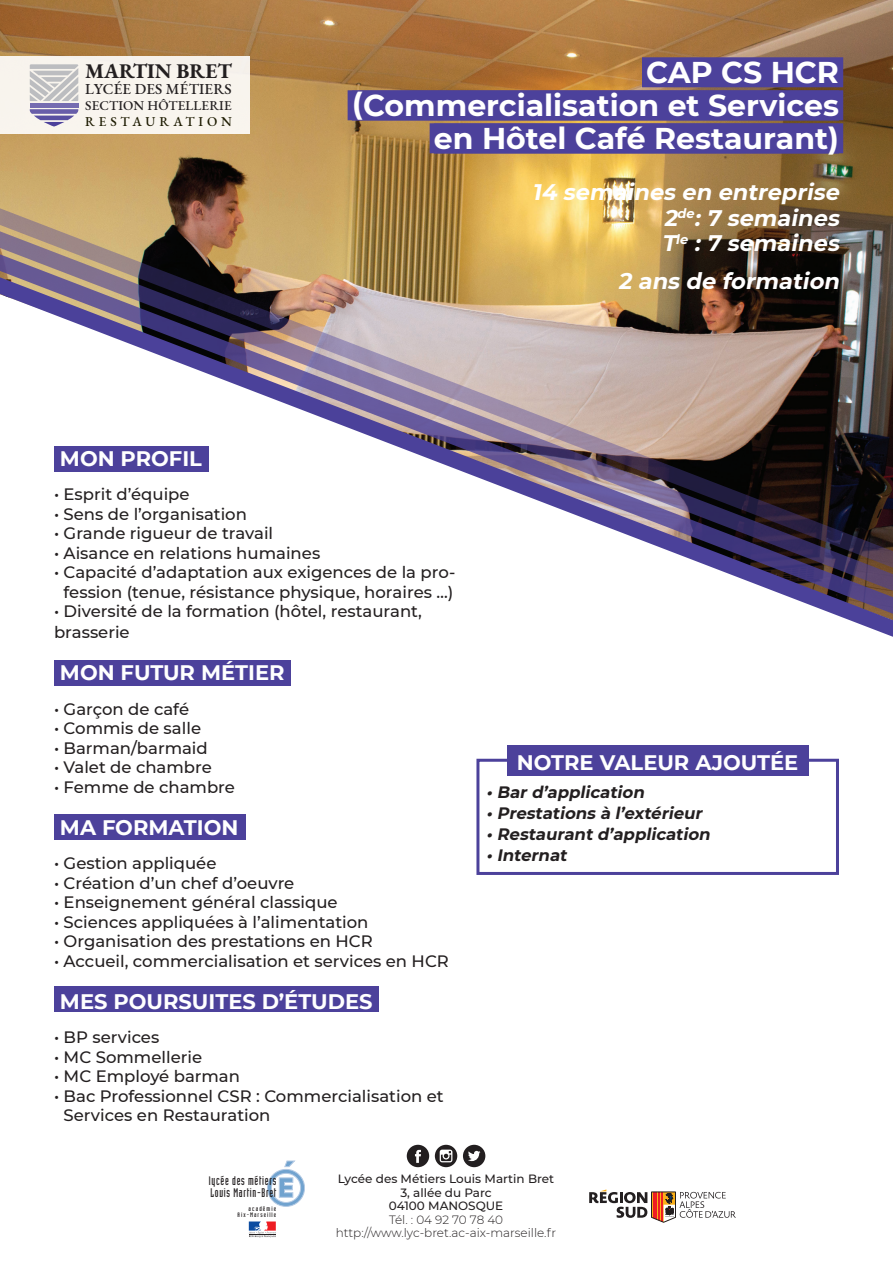
<style>
.page{position:relative;width:893px;height:1263px;background:#fff}
.page>*{position:absolute;margin:0;border:0;box-sizing:border-box;transform-origin:0 0}
.montserrat_txt{font:700 30px "Montserrat";color:#fff}
.montserrat_txt-2{font:italic 700 22.5px "Montserrat";color:#fff}
.montserrat_txt-3{font:700 21px "Montserrat";color:#fff}
.t1{font:700 20.85px "EB Garamond";color:#231f20}
.montserrat_txt-4{font:500 16.5px/19.5px "Montserrat";color:#231f20}
.montserrat_txt-5{font:italic 700 16.5px "Montserrat";color:#231f20}
.t2{font:500 15.15px "EB Garamond";letter-spacing:.01em;color:#231f20}
.t3{font:500 13.5px/16.2px "EB Garamond";letter-spacing:.01em;color:#231f20}
.t4{font:12.3px/11.6px "Industria Solid";letter-spacing:.055em;color:#231f20;scale:1.05 1}
.t5{font:500 12px "Montserrat";color:#231f20}
.t6{font:300 12px "Montserrat";color:#231f20}
.t7{font:6.45px/6.4px "Industria Solid";letter-spacing:.13em;color:#231f20;text-align:right;scale:1.32 1}
.s1{color:#1d1b01}
</style>
<div class="page">
<img style="left:0;top:0;width:893px;height:177px">
<div style="left:54px;top:986px;width:324px;height:26px;background:#4c419b"></div>
<div style="left:54px;top:814px;width:192px;height:26px;background:#4c419b"></div>
<div style="left:54px;top:660px;width:236px;height:25px;background:#4c419b"></div>
<div style="left:476px;top:759px;width:363px;height:116px;border:3px solid #4c419b"></div>
<div style="left:507px;top:745px;width:302px;height:30px;background:#4c419b"></div>
<svg style="left:0;top:177px;width:893px;height:28px;background:#b18e50"></svg>
<svg style="left:0;top:205px;width:893px;height:21px;background:#b49258"></svg>
<img style="left:0;top:226px;width:893px;height:51px">
<svg style="left:0;top:277px;width:893px;height:360px"></svg>
<div style="left:642px;top:57px;width:201px;height:30px;background:#4c419b"></div>
<div style="left:348px;top:90px;width:495px;height:30px;background:#4c419b"></div>
<div style="left:352px;top:91px;width:487px;height:30px;background:#4c419b"></div>
<div style="left:430px;top:123px;width:413px;height:30px;background:#4c419b"></div>
<div style="left:434px;top:124px;width:405px;height:30px;background:#4c419b"></div>
<div style="left:0;top:56px;width:250px;height:77px;background:#f8f4ed"></div>
<hr style="left:30px;top:103px;width:48px;height:4px;background:#766cb1">
<svg style="left:30px;top:109px;width:48px;height:18px"></svg>
<svg style="left:30px;top:64px;width:48px;height:37px"></svg>
<svg style="left:407px;top:1145px;width:22px;height:22px"></svg>
<svg style="left:435px;top:1145px;width:22px;height:22px"></svg>
<svg style="left:463px;top:1145px;width:22px;height:22px"></svg>
<svg style="left:589px;top:1189px;width:147px;height:33px"></svg>
<svg style="left:267px;top:1160px;width:38px;height:47px"></svg>
<svg style="left:249px;top:1221px;width:27px;height:16px"></svg>
<p class="t1" style="left:85px;top:56px;width:148px">MARTIN BRET</p>
<p class="t2" style="left:85px;top:79px;width:148px">LYCÉE DES MÉTIERS</p>
<p class="t3" style="left:85px;top:98px;width:148px">SECTION HÔTELLERIE<br><span class="s1">RESTAURATION</span></p>
<p class="montserrat_txt" style="left:646px;top:51px;width:194px">CAP CS HCR</p>
<p class="montserrat_txt" style="left:352px;top:84px;width:489px">(Commercialisation et Services</p>
<p class="montserrat_txt" style="left:434px;top:117px;width:407px">en Hôtel Café Restaurant)</p>
<p class="montserrat_txt-2" style="left:532px;top:176px;width:313px">14 semaines en entreprise</p>
<p class="montserrat_txt-2" style="left:664px;top:201px;width:182px">2<sup>de</sup>:7 semaines</p>
<p class="montserrat_txt-2" style="left:662px;top:227px;width:184px">T<sup>le</sup> :7 semaines</p>
<p class="montserrat_txt-2" style="left:618px;top:265px;width:228px">2 ans de formation</p>
<p class="montserrat_txt-3" style="left:60px;top:443px;width:144px">MON PROFIL</p>
<p class="montserrat_txt-4" style="left:54px;top:484px;width:137px">• Esprit d’équipe</p>
<p class="montserrat_txt-4" style="left:54px;top:503px;width:195px">• Sens de l’organisation</p>
<p class="montserrat_txt-4" style="left:54px;top:523px;width:221px">• Grande rigueur de travail</p>
<p class="montserrat_txt-4" style="left:54px;top:542px;width:268px">• Aisance en relations humaines</p>
<p class="montserrat_txt-4" style="left:54px;top:562px;width:403px;text-align:center">• Capacité d’adaptation aux exigences de la pro&shy;fession (tenue, résistance physique, horaires …)</p>
<p class="montserrat_txt-4" style="left:54px;top:600px;width:370px;line-height:21px">• Diversité de la formation (hôtel, restaurant, brasserie</p>
<p class="montserrat_txt-3" style="left:60px;top:658px;width:226px">MON FUTUR MÉTIER</p>
<p class="montserrat_txt-4" style="left:54px;top:698px;width:137px">• Garçon de café</p>
<p class="montserrat_txt-4" style="left:54px;top:718px;width:149px">• Commis de salle</p>
<p class="montserrat_txt-4" style="left:54px;top:737px;width:155px">• Barman/barmaid</p>
<p class="montserrat_txt-4" style="left:54px;top:757px;width:159px">• Valet de chambre</p>
<p class="montserrat_txt-4" style="left:54px;top:776px;width:182px">• Femme de chambre</p>
<p class="montserrat_txt-3" style="left:60px;top:812px;width:180px">MA FORMATION</p>
<p class="montserrat_txt-4" style="left:54px;top:853px;width:164px">• Gestion appliquée</p>
<p class="montserrat_txt-4" style="left:54px;top:872px;width:242px">• Création d’un chef d’oeuvre</p>
<p class="montserrat_txt-4" style="left:54px;top:892px;width:285px">• Enseignement général classique</p>
<p class="montserrat_txt-4" style="left:54px;top:911px;width:316px">• Sciences appliquées à l’alimentation</p>
<p class="montserrat_txt-4" style="left:54px;top:931px;width:320px">• Organisation des prestations en HCR</p>
<p class="montserrat_txt-4" style="left:54px;top:950px;width:396px">• Accueil, commercialisation et services en HCR</p>
<p class="montserrat_txt-3" style="left:60px;top:986px;width:314px">MES POURSUITES D’ÉTUDES</p>
<p class="montserrat_txt-4" style="left:54px;top:1027px;width:107px">• BP services</p>
<p class="montserrat_txt-4" style="left:54px;top:1046px;width:150px">• MC Sommellerie</p>
<p class="montserrat_txt-4" style="left:54px;top:1066px;width:188px">• MC Employé barman</p>
<p class="montserrat_txt-4" style="left:64px;top:1085px;width:382px;text-indent:-10px">• Bac Professionnel CSR : Commercialisation et<br>Services en Restauration</p>
<p class="montserrat_txt-3" style="left:517px;top:747px;width:283px">NOTRE VALEUR AJOUTÉE</p>
<p class="montserrat_txt-5" style="left:486px;top:780px;width:163px">•Bard’application</p>
<p class="montserrat_txt-5" style="left:486px;top:801px;width:221px">•Prestations à l’extérieur</p>
<p class="montserrat_txt-5" style="left:486px;top:822px;width:229px">•Restaurantd’application</p>
<p class="montserrat_txt-5" style="left:486px;top:843px;width:86px">•Internat</p>
<p class="t4" style="left:209px;top:1175px;width:66px">lycée des métiers<br>Louis Martin-Bret</p>
<p class="t7" style="left:238px;top:1205px;width:31px">académie<br>Aix-Marseille</p>
<p class="t5" style="left:338px;top:1171px;width:218px">Lycée des Métiers Louis Martin Bret</p>
<p class="t5" style="left:400px;top:1184px;width:93px">3, allée du Parc</p>
<p class="t5" style="left:389px;top:1198px;width:116px">04100 MANOSQUE</p>
<p class="t6" style="left:389px;top:1211px;width:116px">Tél. : 04 92 70 78 40</p>
<p class="t6" style="left:336px;top:1225px;width:222px">http://www.lyc-bret.ac-aix-marseille.fr</p>
</div>
